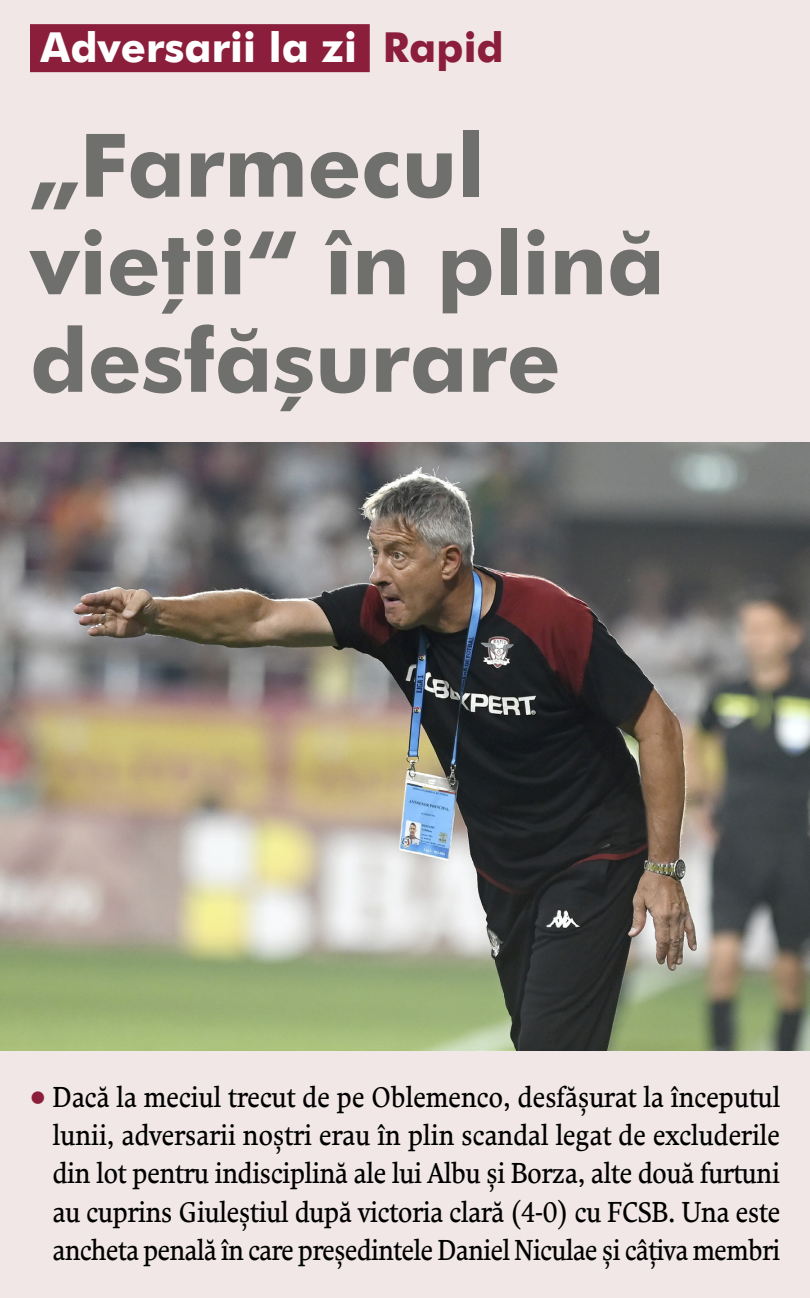
<style>
.page{position:relative;width:810px;height:1298px;background:#f1e7e7}
.page>*{position:absolute;margin:0;border:0;box-sizing:border-box;transform-origin:0 0}
.t1{font:700 87.75px/97.5px "Futura Ro CE";color:#6f6f6e}
.t2{font:700 41.25px "Futura Ro CE";color:#fff}
.text_bumb{font:28.5px/38.2px "Comenia Serif Pro Ro CE";letter-spacing:-.03em;color:#000;text-align:justify;scale:.9 1}
.s1{color:#8b1e3b}
</style>
<div class="page">
<div style="left:30px;top:24px;width:340px;height:48px;background:#8b1e3b"></div>
<img style="left:0;top:443px;width:810px;height:607px">
<p class="t2" style="left:41px;top:19px;width:465px">Adversarii la zi <span class="s1">Rapid</span></p>
<p class="t1" style="left:30px;top:113px;width:636px">„Farmecul vieţii“ în plină desfăşurare</p>
<p class="text_bumb" style="left:52px;top:1077px;width:810px;text-indent:-22px"><span class="s1">•</span> Dacă la meciul trecut de pe Oblemenco, desfăşurat la începutul lunii, adversarii noştri erau în plin scandal legat de excluderile din lot pentru indisciplină ale lui Albu şi Borza, alte două furtuni au cuprins Giuleştiul după victoria clară (4‑0) cu FCSB. Una este ancheta penală în care preşedintele Daniel Niculae şi câţiva membri</p>
</div>
